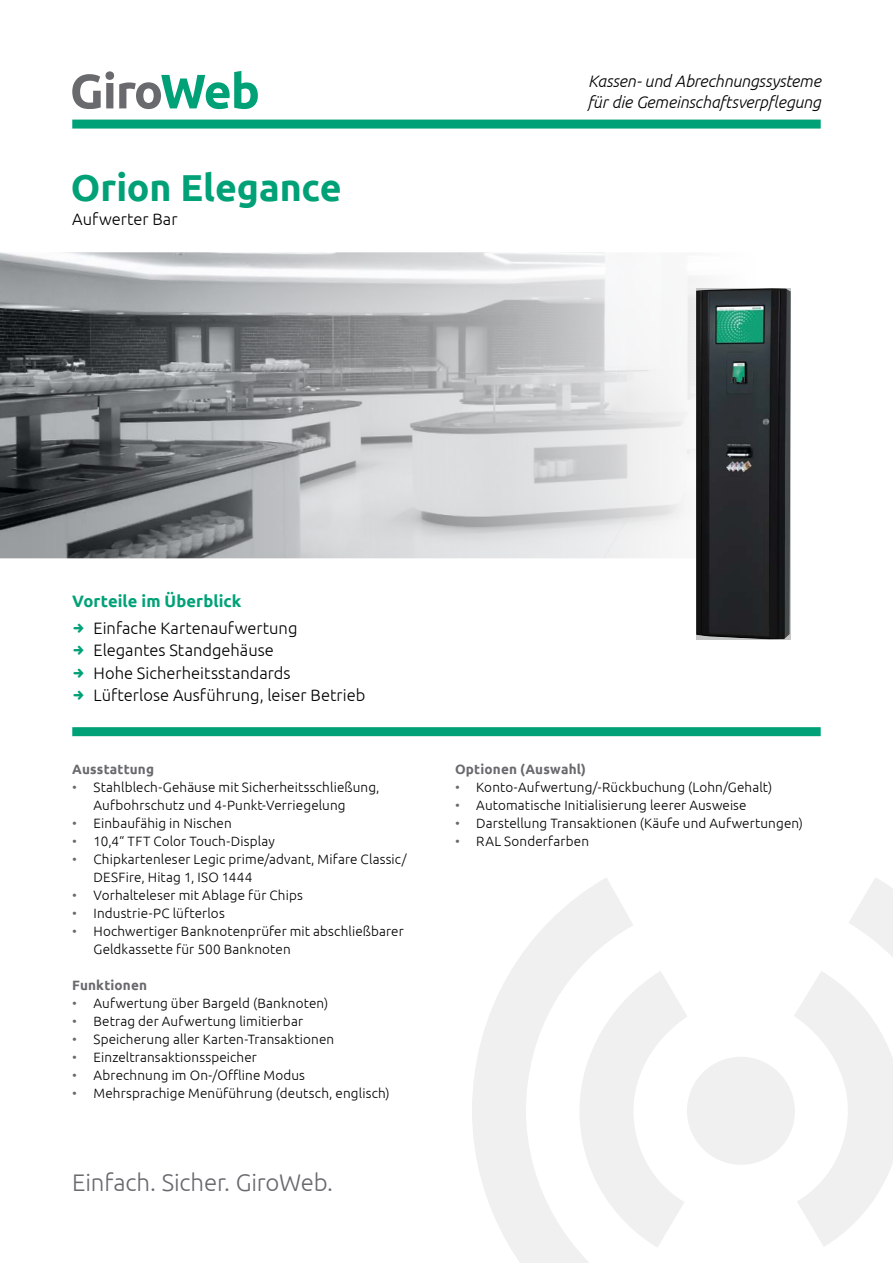
<style>
.page{position:relative;width:893px;height:1263px;background:#fff}
.page>*{position:absolute;margin:0;border:0;box-sizing:border-box;transform-origin:0 0}
.t1{font:700 37.5px "Ubuntu";letter-spacing:-.005em;color:#00a177}
.t2{font:300 24px "Ubuntu";letter-spacing:-.005em;color:#686a6e}
.t3{font:300 16.5px/22.5px "Ubuntu";color:#000}
.t4{font:italic 300 16.5px/21px "Ubuntu";letter-spacing:-.005em;color:#000}
.t5{font:300 13.5px/18px "Ubuntu";letter-spacing:.01em;color:#000}
.t6{font:700 13.5px "Ubuntu";letter-spacing:.015em;color:#686a6e}
.s1{font-weight:700;color:#00a177}
.s2{color:#00a177}
.s3{color:#686a6e}
</style>
<div class="page">
<svg style="left:472px;top:878px;width:421px;height:385px"></svg>
<div style="left:72px;top:727px;width:749px;height:9px;background:#00a177"></div>
<img style="left:0;top:252px;width:707px;height:306px">
<img style="left:696px;top:288px;width:95px;height:351px">
<svg style="left:72px;top:71px;width:186px;height:38px"></svg>
<div style="left:72px;top:120px;width:749px;height:9px;background:#00a177"></div>
<h1 class="t1" style="left:71px;top:165px;width:273px">Orion Elegance</h1>
<p class="t3" style="left:72px;top:208px;width:107px">Aufwerter Bar</p>
<p class="t4" style="left:587px;top:70px;width:235px">Kassen- und Abrechnungssysteme für die Gemeinschaftsverpflegung</p>
<p class="t3" style="left:72px;top:587px;width:227px;line-height:26.7px"><span class="s1">Vorteile im Überblick<br></span><span class="s2">➜</span> Einfache Kartenaufwertung</p>
<p class="t3" style="left:72px;top:639px;width:295px"><span class="s2">➜</span> Elegantes Standgehäuse<br><span class="s2">➜</span> Hohe Sicherheitsstandards<br><span class="s2">➜</span> Lüfterlose Ausführung, leiser Betrieb</p>
<p class="t6" style="left:72px;top:761px;width:83px">Ausstattung</p>
<p class="t5" style="left:94px;top:778px;width:287px;text-indent:-21px"><span class="s3">•</span> Stahlblech-Gehäuse mit Sicherheitsschließung,<br>Aufbohrschutz und 4-Punkt-Verriegelung</p>
<p class="t5" style="left:72px;top:814px;width:161px"><span class="s3">•</span> Einbaufähig in Nischen</p>
<p class="t5" style="left:72px;top:832px;width:204px"><span class="s3">•</span> 10,4“ TFT Color Touch-Display</p>
<p class="t5" style="left:94px;top:850px;width:314px;text-indent:-21px"><span class="s3">•</span> Chipkartenleser Legic prime/advant, Mifare Classic/<br>DESFire, Hitag 1, ISO 1444</p>
<p class="t5" style="left:72px;top:886px;width:232px"><span class="s3">•</span> Vorhalteleser mit Ablage für Chips</p>
<p class="t5" style="left:72px;top:904px;width:154px"><span class="s3">•</span> Industrie-PC lüfterlos</p>
<p class="t5" style="left:94px;top:922px;width:312px;text-indent:-21px"><span class="s3">•</span> Hochwertiger Banknotenprüfer mit abschließbarer<br>Geldkassette für 500 Banknoten</p>
<p class="t6" style="left:72px;top:977px;width:76px">Funktionen</p>
<p class="t5" style="left:72px;top:994px;width:257px"><span class="s3">•</span> Aufwertung über Bargeld (Banknoten)</p>
<p class="t5" style="left:72px;top:1012px;width:232px"><span class="s3">•</span> Betrag der Aufwertung limitierbar</p>
<p class="t5" style="left:72px;top:1030px;width:263px"><span class="s3">•</span> Speicherung aller Karten-Transaktionen</p>
<p class="t5" style="left:72px;top:1048px;width:186px"><span class="s3">•</span> Einzeltransaktionsspeicher</p>
<p class="t5" style="left:72px;top:1066px;width:234px"><span class="s3">•</span> Abrechnung im On-/Offline Modus</p>
<p class="t5" style="left:72px;top:1084px;width:319px"><span class="s3">•</span> Mehrsprachige Menüführung (deutsch, englisch)</p>
<h2 class="t2" style="left:72px;top:1168px;width:262px">Einfach. Sicher. GiroWeb.</h2>
<p class="t6" style="left:455px;top:761px;width:133px">Optionen (Auswahl)</p>
<p class="t5" style="left:455px;top:778px;width:319px"><span class="s3">•</span> Konto-Aufwertung/-Rückbuchung (Lohn/Gehalt)</p>
<p class="t5" style="left:455px;top:796px;width:293px"><span class="s3">•</span> Automatische Initialisierung leerer Ausweise</p>
<p class="t5" style="left:455px;top:814px;width:350px"><span class="s3">•</span> Darstellung Transaktionen (Käufe und Aufwertungen)</p>
<p class="t5" style="left:455px;top:832px;width:136px"><span class="s3">•</span> RAL Sonderfarben</p>
</div>
